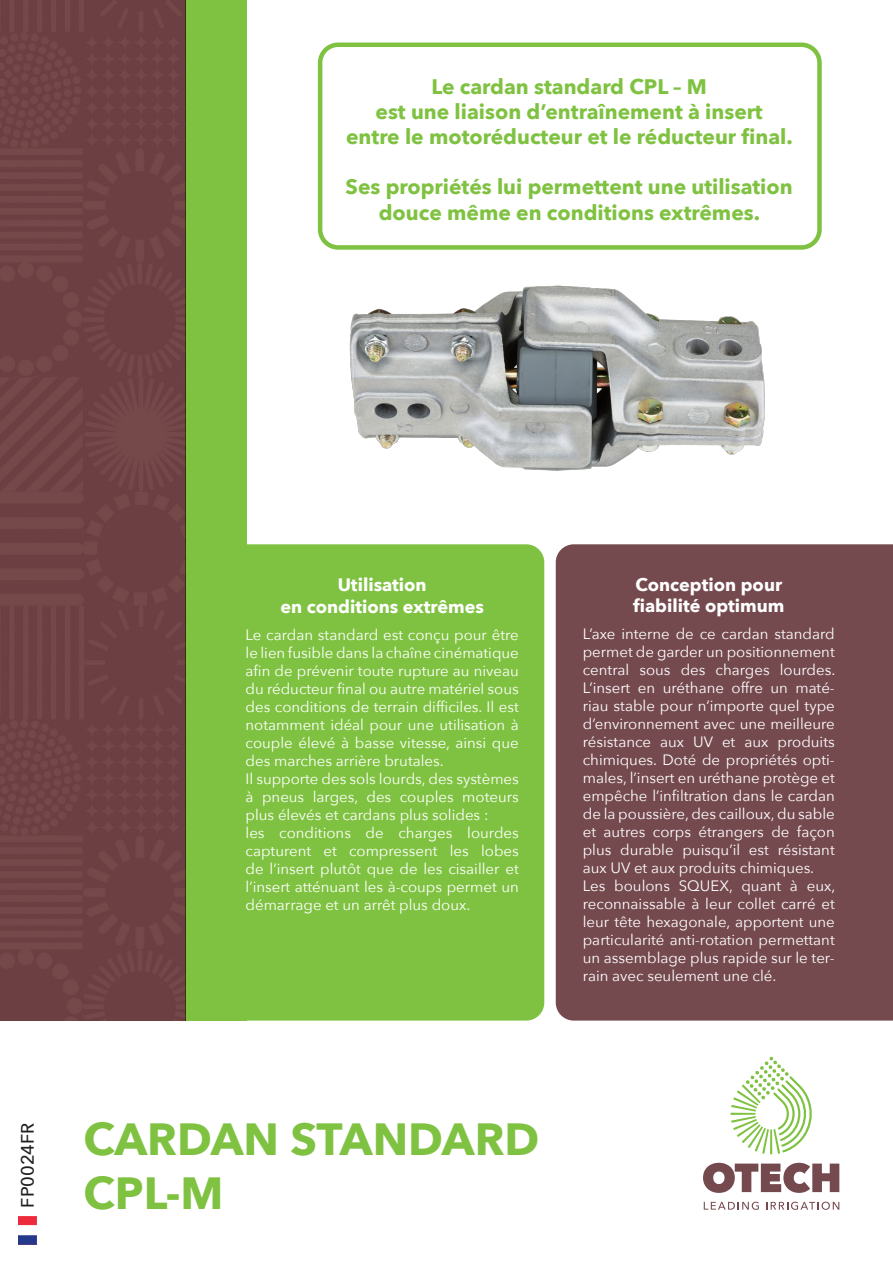
<style>
.page{position:relative;width:893px;height:1263px;background:#fff}
.page>*{position:absolute;margin:0;border:0;box-sizing:border-box;transform-origin:0 0}
.t1{font:700 45px/54px "Avenir Next";color:#7fc241}
.t2{font:700 21px/25.2px "Avenir Next";color:#7fc241;text-align:center}
.t3{font:700 18px "Avenir Next";color:#fff}
.t4{font:500 18px "Avenir Next";color:#231f20}
.t5{font:15px/18px "Avenir Next";color:#fff;text-align:justify}
</style>
<div class="page">
<img style="left:0;top:0;width:185px;height:1020px">
<svg style="left:703px;top:1163px;width:136px;height:30px"></svg>
<svg style="left:704px;top:1202px;width:55px;height:8px"></svg>
<svg style="left:766px;top:1202px;width:73px;height:8px"></svg>
<svg style="left:731px;top:1056px;width:81px;height:98px"></svg>
<div style="left:185px;top:0;width:62px;height:1020px;background:#7fc241"></div>
<div style="left:318px;top:43px;width:504px;height:207px;border:4px solid #7fc241;border-radius:18px"></div>
<div style="left:206px;top:544px;width:338px;height:476px;background:#7fc241;border-radius:18px"></div>
<div style="left:556px;top:544px;width:337px;height:476px;background:#754a4f"></div>
<img style="left:349px;top:285px;width:416px;height:186px">
<img style="left:18px;top:1217px;width:18px;height:28px">
<p class="t2" style="left:431px;top:73px;width:277px">Le cardan standard CPL – M</p>
<p class="t2" style="left:376px;top:99px;width:389px">est une liaison d’entraînement à insert</p>
<p class="t2" style="left:346px;top:124px;width:448px">entre le motoréducteur et le réducteur final.</p>
<p class="t2" style="left:346px;top:174px;width:449px">Ses propriétés lui permettent une utilisation douce même en conditions extrêmes.</p>
<p class="t3" style="left:338px;top:569px;width:90px">Utilisation</p>
<p class="t3" style="left:280px;top:591px;width:205px">en conditions extrêmes</p>
<p class="t5" style="left:246px;top:625px;width:275px">Le cardan standard est conçu pour être le lien fusible dans la chaîne cinématique afin de prévenir toute rupture au niveau du réducteur final ou autre matériel sous des conditions de terrain difficiles. Il est notamment idéal pour une utilisation à couple élevé à basse vitesse, ainsi que des marches arrière brutales.</p>
<p class="t5" style="left:246px;top:769px;width:275px">Il supporte des sols lourds, des systèmes à pneus larges, des couples moteurs plus élevés et cardans plus solides :</p>
<p class="t5" style="left:246px;top:823px;width:275px">les conditions de charges lourdes capturent et compressent les lobes de l’insert plutôt que de les cisailler et l’insert atténuant les à-coups permet un démarrage et un arrêt plus doux.</p>
<p class="t3" style="left:635px;top:569px;width:148px">Conception pour</p>
<p class="t3" style="left:633px;top:590px;width:153px">fiabilité optimum</p>
<p class="t5" style="left:583px;top:624px;width:254px">L’axe interne de ce cardan standard permet de garder un positionnement central sous des charges lourdes.<br>L’insert en uréthane offre un maté&shy;riau stable pour n’importe quel type d’environnement avec une meilleure résistance aux UV et aux produits chimiques. Doté de propriétés opti&shy;males, l’insert en uréthane protège et empêche l’infiltration dans le cardan de la poussière, des cailloux, du sable et autres corps étrangers de façon plus durable puisqu’il est résistant aux UV et aux produits chimiques.</p>
<p class="t5" style="left:583px;top:876px;width:254px">Les boulons SQUEX, quant à eux, reconnaissable à leur collet carré et leur tête hexagonale, apportent une particularité anti-rotation permettant un assemblage plus rapide sur le ter&shy;rain avec seulement une clé.</p>
<p class="t4" style="left:12px;top:1207px;width:87px;rotate:-90deg">FP0024FR</p>
<p class="t1" style="left:84px;top:1111px;width:457px">CARDAN STANDARD<br>CPL-M</p>
</div>
